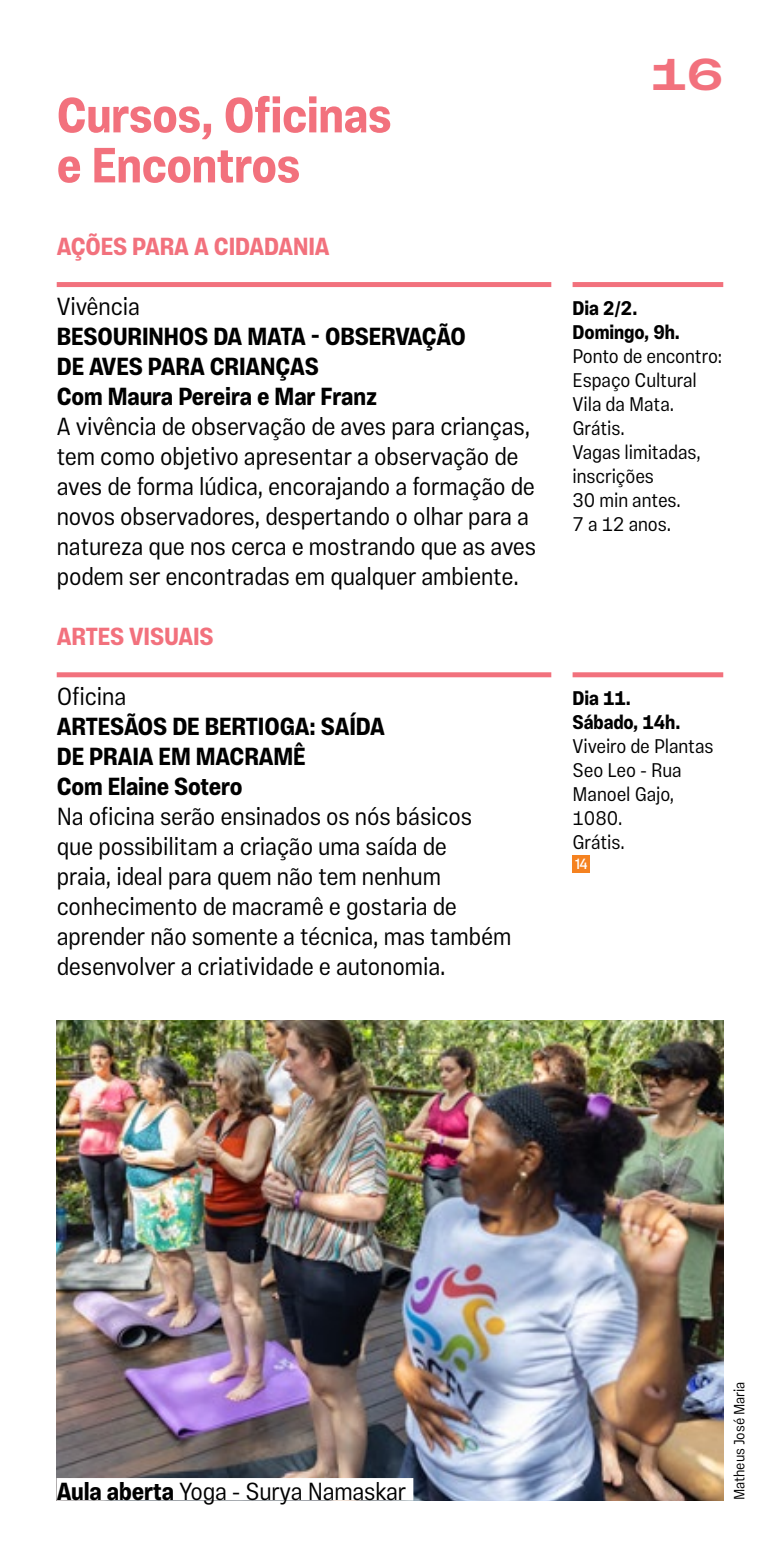
<style>
.page{position:relative;width:780px;height:1560px;background:#fff}
.page>*{position:absolute;margin:0;border:0;box-sizing:border-box;transform-origin:0 0}
.t1{font:700 50px/50px "Vinila Condensed";letter-spacing:-.005em;color:#f2717d}
.t2{font:700 45px "Vinila Extended";color:#f2717d}
.t3{font:300 25px/30px "Vinila Condensed";letter-spacing:-.005em;color:#000}
.t4{font:700 25px/30px "Vinila Condensed";letter-spacing:-.005em;color:#000}
.t5{font:700 25px "Vinila Condensed";letter-spacing:-.005em;color:#f2717d}
.t6{font:300 20px/24px "Vinila Condensed";letter-spacing:-.005em;color:#000}
.t7{font:700 20px/24px "Vinila Condensed";letter-spacing:-.005em;color:#000}
.t8{font:300 15px "Vinila Condensed";letter-spacing:-.005em;color:#000}
.t9{font:15px "Vinila Condensed";color:#fff}
.s1{font-weight:700}
</style>
<div class="page">
<div style="left:57px;top:282px;width:494px;height:5px;background:#f2717d"></div>
<div style="left:57px;top:672px;width:494px;height:5px;background:#f2717d"></div>
<div style="left:572px;top:282px;width:151px;height:5px;background:#f2717d"></div>
<div style="left:572px;top:672px;width:151px;height:5px;background:#f2717d"></div>
<div style="left:572px;top:855px;width:18px;height:18px;background:#f58220"></div>
<img style="left:57px;top:1020px;width:666px;height:480px">
<div style="left:57px;top:1477px;width:356px;height:23px;background:#fff"></div>
<h1 class="t1" style="left:57px;top:90px;width:336px">Cursos, Oficinas e Encontros</h1>
<p class="t5" style="left:57px;top:231px;width:274px">AÇÕES PARA A CIDADANIA</p>
<p class="t3" style="left:57px;top:291px;width:85px">Vivência</p>
<p class="t4" style="left:57px;top:321px;width:410px">BESOURINHOS DA MATA - OBSERVAÇÃO<br>DE AVES PARA CRIANÇAS<br>Com Maura Pereira e Mar Franz</p>
<p class="t3" style="left:57px;top:411px;width:481px">A vivência de observação de aves para crianças, tem como objetivo apresentar a observação de aves de forma lúdica, encorajando a formação de novos observadores, despertando o olhar para a natureza que nos cerca e mostrando que as aves podem ser encontradas em qualquer ambiente.</p>
<p class="t5" style="left:57px;top:621px;width:158px">ARTES VISUAIS</p>
<p class="t3" style="left:57px;top:681px;width:71px">Oficina</p>
<p class="t4" style="left:57px;top:711px;width:330px">ARTESÃOS DE BERTIOGA: SAÍDA<br>DE PRAIA EM MACRAMÊ<br>Com Elaine Sotero</p>
<p class="t3" style="left:57px;top:801px;width:456px">Na oficina serão ensinados os nós básicos que possibilitam a criação uma saída de<br>praia, ideal para quem não tem nenhum conhecimento de macramê e gostaria de aprender não somente a técnica, mas também desenvolver a criatividade e autonomia.</p>
<h2 class="t2" style="left:650px;top:47px;width:75px">16</h2>
<p class="t7" style="left:572px;top:296px;width:109px">Dia 2/2.<br>Domingo, 9h.</p>
<p class="t6" style="left:572px;top:343px;width:151px">Ponto de encontro:<br>Espaço Cultural<br>Vila da Mata.<br>Grátis.<br>Vagas limitadas, inscrições<br>30 min antes.<br>7 a 12 anos.</p>
<p class="t7" style="left:572px;top:686px;width:109px">Dia 11.<br>Sábado, 14h.</p>
<p class="t6" style="left:572px;top:733px;width:142px">Viveiro de Plantas<br>Seo Leo - Rua<br>Manoel Gajo,<br>1080.<br>Grátis.</p>
<p class="t9" style="left:575px;top:855px;width:14px">14</p>
<p class="t3" style="left:57px;top:1476px;width:351px"><span class="s1">Aula aberta</span> Yoga - Surya Namaskar</p>
<p class="t8" style="left:730px;top:1500px;width:120px;rotate:-90deg">Matheus José Maria</p>
</div>
